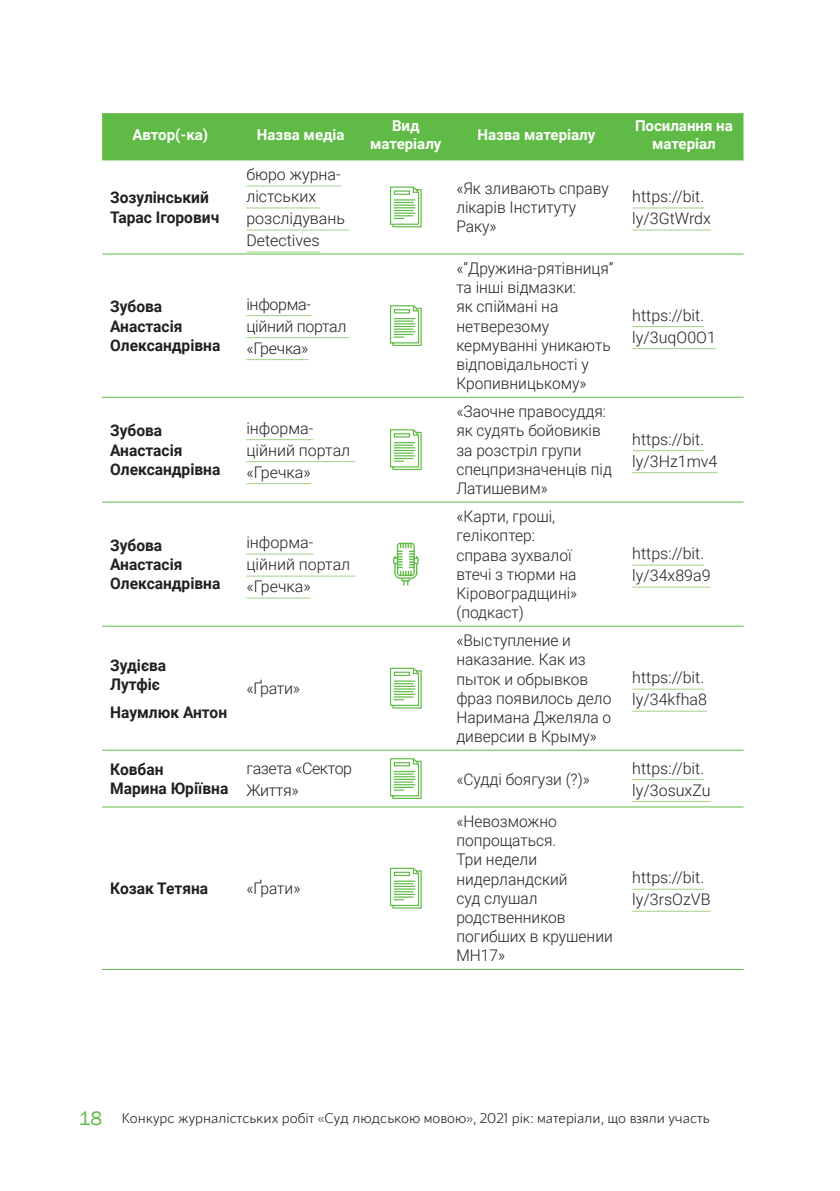
<style>
.page{position:relative;width:840px;height:1191px;background:#fff}
.page>*{position:absolute;margin:0;border:0;box-sizing:border-box;transform-origin:0 0}
.t1{font:300 16px/19.2px "Roboto";color:#231f20}
.t2{font:700 16px/19.2px "Roboto";color:#231f20}
.t3{font:300 16px/22px "Roboto";letter-spacing:-.02em;color:#231f20}
.t4{font:300 16px/22px "Roboto";letter-spacing:-.025em;color:#231f20}
.t5{font:700 15px/18px "Roboto";color:#fff;text-align:center}
.t6{font:300 14px "Blacker Sans";color:#231f20}
.s1{font-family:"Franklin Gothic";font-weight:400;font-size:20px;color:#60bb46}
</style>
<div class="page">
<div style="left:102px;top:114px;width:641px;height:46px;background:#60bb46"></div>
<hr style="left:102px;top:113px;width:136px;height:1px;background:#60bb46">
<hr style="left:238px;top:113px;width:125px;height:1px;background:#60bb46">
<hr style="left:363px;top:113px;width:85px;height:1px;background:#60bb46">
<hr style="left:448px;top:113px;width:176px;height:1px;background:#60bb46">
<hr style="left:624px;top:113px;width:119px;height:1px;background:#60bb46">
<hr style="left:102px;top:160px;width:136px;height:1px;background:#60bb46">
<hr style="left:238px;top:160px;width:125px;height:1px;background:#60bb46">
<hr style="left:363px;top:160px;width:85px;height:1px;background:#60bb46">
<hr style="left:448px;top:160px;width:176px;height:1px;background:#60bb46">
<hr style="left:624px;top:160px;width:119px;height:1px;background:#60bb46">
<hr style="left:102px;top:254px;width:136px;height:1px;background:#60bb46">
<hr style="left:238px;top:254px;width:125px;height:1px;background:#60bb46">
<hr style="left:363px;top:254px;width:85px;height:1px;background:#60bb46">
<hr style="left:448px;top:254px;width:176px;height:1px;background:#60bb46">
<hr style="left:624px;top:254px;width:119px;height:1px;background:#60bb46">
<hr style="left:102px;top:397px;width:136px;height:1px;background:#60bb46">
<hr style="left:238px;top:397px;width:125px;height:1px;background:#60bb46">
<hr style="left:363px;top:397px;width:85px;height:1px;background:#60bb46">
<hr style="left:448px;top:397px;width:176px;height:1px;background:#60bb46">
<hr style="left:624px;top:397px;width:119px;height:1px;background:#60bb46">
<hr style="left:102px;top:502px;width:136px;height:1px;background:#60bb46">
<hr style="left:238px;top:502px;width:125px;height:1px;background:#60bb46">
<hr style="left:363px;top:502px;width:85px;height:1px;background:#60bb46">
<hr style="left:448px;top:502px;width:176px;height:1px;background:#60bb46">
<hr style="left:624px;top:502px;width:119px;height:1px;background:#60bb46">
<hr style="left:102px;top:626px;width:136px;height:1px;background:#60bb46">
<hr style="left:238px;top:626px;width:125px;height:1px;background:#60bb46">
<hr style="left:363px;top:626px;width:85px;height:1px;background:#60bb46">
<hr style="left:448px;top:626px;width:176px;height:1px;background:#60bb46">
<hr style="left:624px;top:626px;width:119px;height:1px;background:#60bb46">
<hr style="left:102px;top:750px;width:136px;height:1px;background:#60bb46">
<hr style="left:238px;top:750px;width:125px;height:1px;background:#60bb46">
<hr style="left:363px;top:750px;width:85px;height:1px;background:#60bb46">
<hr style="left:448px;top:750px;width:176px;height:1px;background:#60bb46">
<hr style="left:624px;top:750px;width:119px;height:1px;background:#60bb46">
<hr style="left:102px;top:806px;width:136px;height:1px;background:#60bb46">
<hr style="left:238px;top:806px;width:125px;height:1px;background:#60bb46">
<hr style="left:363px;top:806px;width:85px;height:1px;background:#60bb46">
<hr style="left:448px;top:806px;width:176px;height:1px;background:#60bb46">
<hr style="left:624px;top:806px;width:119px;height:1px;background:#60bb46">
<hr style="left:102px;top:969px;width:136px;height:1px;background:#60bb46">
<hr style="left:238px;top:969px;width:125px;height:1px;background:#60bb46">
<hr style="left:363px;top:969px;width:85px;height:1px;background:#60bb46">
<hr style="left:448px;top:969px;width:176px;height:1px;background:#60bb46">
<hr style="left:624px;top:969px;width:119px;height:1px;background:#60bb46">
<hr style="left:246px;top:185px;width:94px;height:1px;background:#a2d18a">
<hr style="left:246px;top:207px;width:74px;height:1px;background:#a2d18a">
<hr style="left:246px;top:229px;width:103px;height:1px;background:#a2d18a">
<hr style="left:246px;top:251px;width:73px;height:1px;background:#a2d18a">
<svg style="left:389px;top:186px;width:33px;height:42px"></svg>
<hr style="left:632px;top:207px;width:71px;height:1px;background:#a2d18a">
<hr style="left:632px;top:229px;width:78px;height:1px;background:#a2d18a">
<hr style="left:246px;top:315px;width:65px;height:1px;background:#a2d18a">
<hr style="left:246px;top:337px;width:103px;height:1px;background:#a2d18a">
<hr style="left:246px;top:359px;width:62px;height:1px;background:#a2d18a">
<svg style="left:389px;top:305px;width:33px;height:41px"></svg>
<hr style="left:632px;top:326px;width:71px;height:1px;background:#a2d18a">
<hr style="left:632px;top:348px;width:83px;height:1px;background:#a2d18a">
<hr style="left:246px;top:439px;width:67px;height:1px;background:#a2d18a">
<hr style="left:246px;top:461px;width:109px;height:1px;background:#a2d18a">
<hr style="left:246px;top:483px;width:64px;height:1px;background:#a2d18a">
<svg style="left:389px;top:429px;width:33px;height:41px"></svg>
<hr style="left:632px;top:450px;width:71px;height:1px;background:#a2d18a">
<hr style="left:632px;top:472px;width:85px;height:1px;background:#a2d18a">
<hr style="left:246px;top:553px;width:67px;height:1px;background:#a2d18a">
<hr style="left:246px;top:575px;width:109px;height:1px;background:#a2d18a">
<hr style="left:246px;top:597px;width:64px;height:1px;background:#a2d18a">
<svg style="left:393px;top:542px;width:26px;height:44px"></svg>
<hr style="left:632px;top:564px;width:71px;height:1px;background:#a2d18a">
<hr style="left:632px;top:586px;width:78px;height:1px;background:#a2d18a">
<svg style="left:389px;top:667px;width:33px;height:42px"></svg>
<hr style="left:632px;top:688px;width:71px;height:1px;background:#a2d18a">
<hr style="left:632px;top:710px;width:74px;height:1px;background:#a2d18a">
<svg style="left:389px;top:758px;width:33px;height:41px"></svg>
<hr style="left:632px;top:779px;width:71px;height:1px;background:#a2d18a">
<hr style="left:632px;top:801px;width:78px;height:1px;background:#a2d18a">
<svg style="left:389px;top:867px;width:33px;height:42px"></svg>
<hr style="left:632px;top:888px;width:71px;height:1px;background:#a2d18a">
<hr style="left:632px;top:910px;width:78px;height:1px;background:#a2d18a">
<p class="t5" style="left:132px;top:125px;width:77px">Автор(-ка)</p>
<p class="t5" style="left:257px;top:125px;width:89px">Назва медіа</p>
<p class="t5" style="left:370px;top:116px;width:73px">Вид матеріалу</p>
<p class="t5" style="left:477px;top:125px;width:119px">Назва матеріалу</p>
<p class="t5" style="left:634px;top:116px;width:99px">Посилання на матеріал</p>
<p class="t2" style="left:110px;top:187px;width:110px">Зозулінський<br>Тарас Ігорович</p>
<p class="t1" style="left:246px;top:163px;width:100px;line-height:22px">бюро журна&shy;лістських розслідувань<br>Detectives</p>
<p class="t1" style="left:456px;top:178px;width:154px">«Як зливають справу лікарів Інституту<br>Раку»</p>
<p class="t1" style="left:632px;top:185px;width:80px;line-height:22px">https://bit. ly/3GtWrdx</p>
<p class="t2" style="left:110px;top:296px;width:112px">Зубова<br>Анастасія<br>Олександрівна</p>
<p class="t3" style="left:246px;top:292px;width:101px">інформа&shy;ційний портал «Гречка»</p>
<p class="t2" style="left:110px;top:420px;width:112px">Зубова<br>Анастасія<br>Олександрівна</p>
<p class="t1" style="left:246px;top:416px;width:105px;line-height:22px">інформа&shy;ційний портал «Гречка»</p>
<p class="t2" style="left:110px;top:535px;width:112px">Зубова<br>Анастасія<br>Олександрівна</p>
<p class="t1" style="left:246px;top:531px;width:105px;line-height:22px">інформа&shy;ційний портал «Гречка»</p>
<p class="t2" style="left:110px;top:655px;width:58px">Зудієва<br>Лутфіє</p>
<p class="t2" style="left:110px;top:701px;width:118px">Наумлюк Антон</p>
<p class="t1" style="left:246px;top:678px;width:55px">«Ґрати»</p>
<p class="t1" style="left:456px;top:258px;width:158px">«“Дружина-рятівниця” та інші відмазки:<br>як спіймані на нетверезому кермуванні уникають відповідальності у<br>Кропивницькому»</p>
<p class="t1" style="left:456px;top:401px;width:157px">«Заочне правосуддя: як судять бойовиків за розстріл групи спецпризначенців під<br>Латишевим»</p>
<p class="t1" style="left:456px;top:506px;width:122px">«Карти, гроші, гелікоптер: справа зухвалої втечі з тюрми на<br>Кіровоградщині» (подкаст)</p>
<p class="t1" style="left:456px;top:630px;width:156px">«Выступление и наказание. Как из пыток и обрывков фраз появилось дело<br>Наримана Джеляла о диверсии в Крыму»</p>
<p class="t1" style="left:632px;top:303px;width:85px;line-height:22px">https://bit. ly/3uqO0O1</p>
<p class="t1" style="left:632px;top:427px;width:87px;line-height:22px">https://bit. ly/3Hz1mv4</p>
<p class="t1" style="left:632px;top:542px;width:80px;line-height:22px">https://bit. ly/34x89a9</p>
<p class="t1" style="left:632px;top:666px;width:76px;line-height:22px">https://bit. ly/34kfha8</p>
<p class="t2" style="left:110px;top:759px;width:120px">Ковбан<br>Марина Юріївна</p>
<p class="t4" style="left:246px;top:756px;width:107px">газета «Сектор<br>Життя»</p>
<p class="t1" style="left:456px;top:768px;width:135px">«Судді боягузи (?)»</p>
<p class="t1" style="left:632px;top:756px;width:80px;line-height:22px">https://bit. ly/3osuxZu</p>
<p class="t2" style="left:110px;top:878px;width:99px">Козак Тетяна</p>
<p class="t1" style="left:246px;top:878px;width:55px">«Ґрати»</p>
<p class="t1" style="left:456px;top:811px;width:158px">«Невозможно попрощаться.<br>Три недели нидерландский<br>суд слушал родственников погибших в крушении<br>МН17»</p>
<p class="t1" style="left:632px;top:866px;width:80px;line-height:22px">https://bit. ly/3rsOzVB</p>
<p class="t6" style="left:79px;top:1105px;width:632px"><span class="s1">18</span> Конкурс журналістських робіт «Суд людською мовою», 2021 рік: матеріали, що взяли участь</p>
</div>
